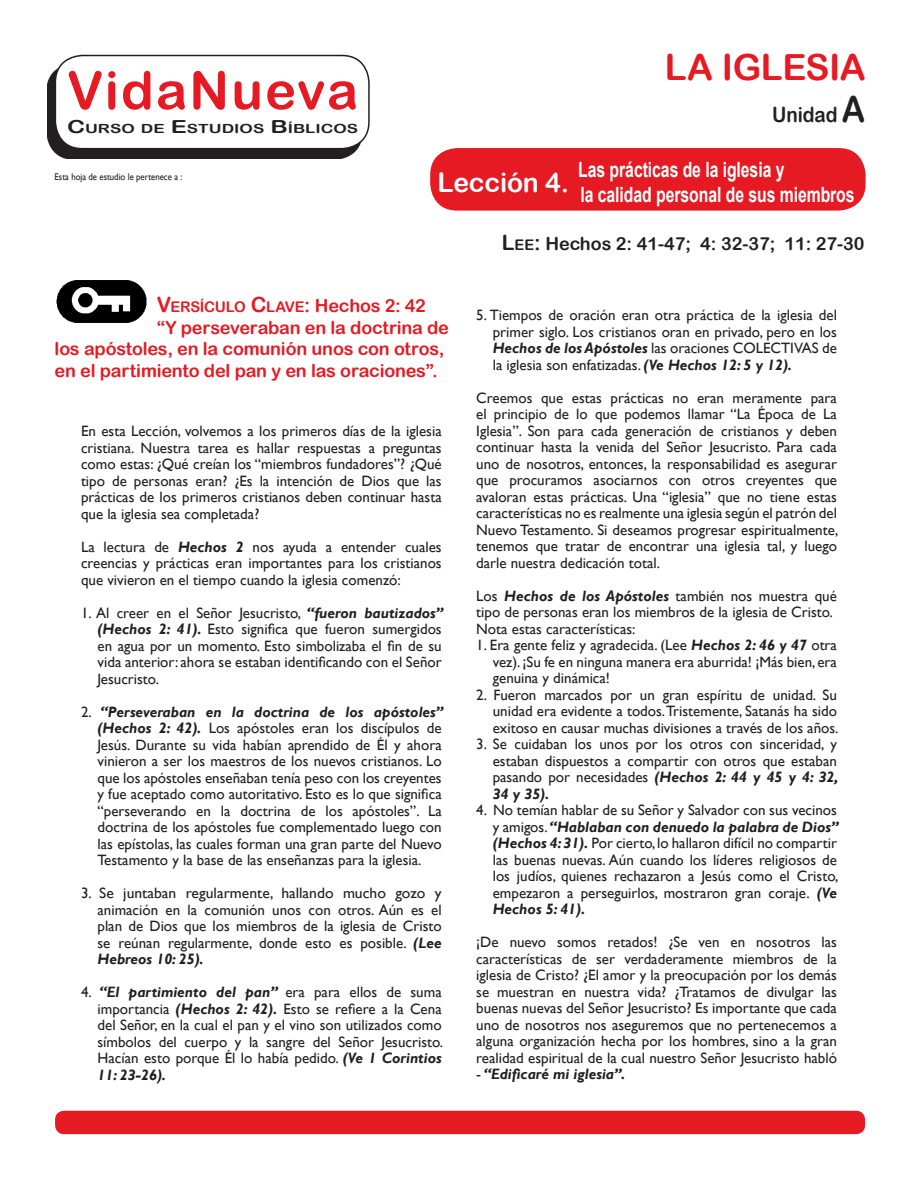
<style>
.page{position:relative;width:918px;height:1188px;background:#fff}
.page>*{position:absolute;margin:0;border:0;box-sizing:border-box;transform-origin:0 0}
.t1{font:52.5px "Arial Rounded MT Bold";letter-spacing:.04em;color:#e51a23}
.VidaCristo{font:36px "Arial Rounded MT Bold";letter-spacing:-.01em;color:#e51a23}
.t2{font:27px "Arial Rounded MT Bold";letter-spacing:-.005em;color:#fff}
.t3{font:700 21px "Arial";letter-spacing:-.005em;color:#fff;scale:.75 1}
.t4{font:21px "Arial Rounded MT Bold";letter-spacing:-.005em;color:#231f20;scale:.9 1}
.t5{font:18px/21.6px "Arial Rounded MT Bold";letter-spacing:-.01em;color:#e51a23}
.t6{font:18px "Arial Rounded MT Bold";color:#231f20}
.Texto{font:15px/16.5px "Gill Sans";color:#231f20;text-align:justify}
.Texto-2{font:italic 700 15px "Gill Sans";color:#231f20}
.t7{font:14.7px "Arial Rounded MT Bold";letter-spacing:-.02em;color:#e51a23}
.t8{font:12.6px "Arial Rounded MT Bold";color:#231f20;scale:1.35 1}
.t9{font:9.75px "Gill Sans";letter-spacing:-.005em;color:#231f20;scale:.9 1}
.s1{font-size:18px}
.s2{font-size:36px}
.s3{font-size:21px}
.s4{font-size:14.7px}
.s5{font-size:19.5px}
.s6{font-weight:700;font-style:italic}
.s7{font-weight:400;font-style:normal}
</style>
<div class="page">
<div style="left:55px;top:1111px;width:810px;height:23px;background:#e51a23;border-radius:9px"></div>
<img style="left:56px;top:280px;width:91px;height:43px">
<div style="left:430px;top:148px;width:436px;height:63px;background:#e51a23;border-radius:27px"></div>
<div style="left:47px;top:64px;width:315px;height:95px;background:#231f20"></div>
<div style="left:55px;top:56px;width:314px;height:93px;background:#fff;border-radius:27px"></div>
<div style="left:55px;top:55px;width:315px;height:94px;border:2px solid #231f20;border-radius:27px"></div>
<p class="t1" style="left:67px;top:59px;width:292px">VidaNueva</p>
<p class="t8" style="left:67px;top:122px;width:217px"><span class="s1">C</span>URSO DE <span class="s1">E</span>STUDIOS <span class="s1">B</span>ÍBLICOS</p>
<p class="t9" style="left:55px;top:171px;width:143px">Esta hoja de estudio le pertenece a :</p>
<p class="VidaCristo" style="left:665px;top:46px;width:202px">LA IGLESIA</p>
<p class="t4" style="left:772px;top:102px;width:105px">Unidad <span class="s2">A</span></p>
<p class="t2" style="left:438px;top:166px;width:133px">Lección 4.</p>
<p class="t3" style="left:578px;top:154px;width:276px">Las prácticas de la iglesia y</p>
<p class="t3" style="left:581px;top:180px;width:367px">la calidad personal de sus miembros</p>
<p class="t6" style="left:502px;top:233px;width:364px"><span class="s3">L</span><span class="s4">EE</span><span class="s3">:</span> Hechos 2: 41-47; 4: 32-37; 11: 27-30</p>
<p class="t7" style="left:157px;top:298px;width:271px"><span class="s3">V</span>ERSÍCULO <span class="s3">C</span>LAVE<span class="s5">:</span> <span class="s1">Hechos 2: 42</span></p>
<p class="t5" style="left:55px;top:316px;width:396px;text-indent:102px">“Y perseveraban en la doctrina de los apóstoles, en la comunión unos con otros, en el partimiento del pan y en las oraciones”.</p>
<p class="Texto" style="left:81px;top:423px;width:362px">En esta Lección, volvemos a los primeros días de la iglesia cristiana. Nuestra tarea es hallar respuestas a preguntas como estas: ¿Qué creían los “miembros fundadores”? ¿Qué tipo de personas eran? ¿Es la intención de Dios que las prácticas de los primeros cristianos deben continuar hasta que la iglesia sea completada?</p>
<p class="Texto" style="left:81px;top:539px;width:362px">La lectura de <span class="s6">Hechos 2</span> nos ayuda a entender cuales creencias y prácticas eran importantes para los cristianos que vivieron en el tiempo cuando la iglesia comenzó:</p>
<p class="Texto" style="left:98px;top:605px;width:347px;text-indent:-16px">1. Al creer en el Señor Jesucristo, <span class="s6">“fueron bautizados” (Hechos 2: 41).</span> Esto significa que fueron sumergidos en agua por un momento. Esto simbolizaba el fin de su vida anterior: ahora se estaban identificando con el Señor Jesucristo.</p>
<p class="Texto" style="left:98px;top:704px;width:347px;text-indent:-16px">2. <span class="s6">“Perseveraban en la doctrina de los apóstoles” (Hechos 2: 42).</span> Los apóstoles eran los discípulos de Jesús. Durante su vida habían aprendido de Él y ahora vinieron a ser los maestros de los nuevos cristianos. Lo que los apóstoles enseñaban tenía peso con los creyentes y fue aceptado como autoritativo. Esto es lo que significa “perseverando en la doctrina de los apóstoles”. La doctrina de los apóstoles fue complementado luego con las epístolas, las cuales forman una gran parte del Nuevo Testamento y la base de las enseñanzas para la iglesia.</p>
<p class="Texto" style="left:98px;top:885px;width:346px;text-indent:-16px">3. Se juntaban regularmente, hallando mucho gozo y animación en la comunión unos con otros. Aún es el plan de Dios que los miembros de la iglesia de Cristo se reúnan regularmente, donde esto es posible. <span class="s6">(Lee Hebreos 10: 25).</span></p>
<p class="Texto" style="left:98px;top:984px;width:347px;text-indent:-16px">4. <span class="s6">“El partimiento del pan”</span> era para ellos de suma importancia <span class="s6">(Hechos 2: 42).</span> Esto se refiere a la Cena del Señor, en la cual el pan y el vino son utilizados como símbolos del cuerpo y la sangre del Señor Jesucristo.<br>Hacían esto porque Él lo había pedido. <span class="s6">(Ve 1 Corintios 11: 23-26).</span></p>
<p class="Texto" style="left:493px;top:307px;width:346px;text-indent:-16px">5. Tiempos de oración eran otra práctica de la iglesia del primer siglo. Los cristianos oran en privado, pero en los <span class="s6">Hechos de los Apóstoles</span> las oraciones COLECTIVAS de la iglesia son enfatizadas. <span class="s6">(Ve Hechos 12: 5 y 12).</span></p>
<p class="Texto" style="left:476px;top:390px;width:364px">Creemos que estas prácticas no eran meramente para el principio de lo que podemos llamar “La Época de La Iglesia”. Son para cada generación de cristianos y deben continuar hasta la venida del Señor Jesucristo. Para cada uno de nosotros, entonces, la responsabilidad es asegurar que procuramos asociarnos con otros creyentes que avaloran estas prácticas. Una “iglesia” que no tiene estas características no es realmente una iglesia según el patrón del Nuevo Testamento. Si deseamos progresar espiritualmente, tenemos que tratar de encontrar una iglesia tal, y luego darle nuestra dedicación total.</p>
<p class="Texto" style="left:476px;top:588px;width:362px">Los <span class="s6">Hechos de los Apóstoles</span> también nos muestra qué tipo de personas eran los miembros de la iglesia de Cristo.</p>
<p class="Texto" style="left:476px;top:621px;width:161px">Nota estas características:</p>
<p class="Texto" style="left:493px;top:637px;width:346px;text-indent:-16px">1. Era gente feliz y agradecida. (Lee <span class="s6">Hechos 2: 46 y 47</span> otra vez). ¡Su fe en ninguna manera era aburrida! ¡Más bien, era genuina y dinámica!</p>
<p class="Texto" style="left:493px;top:687px;width:347px;text-indent:-16px">2. Fueron marcados por un gran espíritu de unidad. Su unidad era evidente a todos.Tristemente, Satanás ha sido exitoso en causar muchas divisiones a través de los años.</p>
<p class="Texto" style="left:493px;top:736px;width:347px;text-indent:-16px">3. Se cuidaban los unos por los otros con sinceridad, y estaban dispuestos a compartir con otros que estaban pasando por necesidades <span class="s6">(Hechos 2: 44 y 45 y 4: 32, 34 y 35).</span></p>
<p class="Texto" style="left:493px;top:802px;width:347px;text-indent:-16px">4. No temían hablar de su Señor y Salvador con sus vecinos y amigos. <span class="s6">“Hablaban con denuedo la palabra de Dios” (Hechos 4: 31).</span> Por cierto, lo hallaron difícil no compartir las buenas nuevas. Aún cuando los líderes religiosos de los judíos, quienes rechazaron a Jesús como el Cristo, empezaron a perseguirlos, mostraron gran coraje. <span class="s6">(Ve Hechos 5: 41).</span></p>
<p class="Texto" style="left:476px;top:934px;width:362px">¡De nuevo somos retados! ¿Se ven en nosotros las características de ser verdaderamente miembros de la iglesia de Cristo? ¿El amor y la preocupación por los demás se muestran en nuestra vida? ¿Tratamos de divulgar las buenas nuevas del Señor Jesucristo? Es importante que cada uno de nosotros nos aseguremos que no pertenecemos a alguna organización hecha por los hombres, sino a la gran realidad espiritual de la cual nuestro Señor Jesucristo habló</p>
<p class="Texto-2" style="left:476px;top:1066px;width:151px"><span class="s7">-</span> “Edificaré mi iglesia”.</p>
</div>
